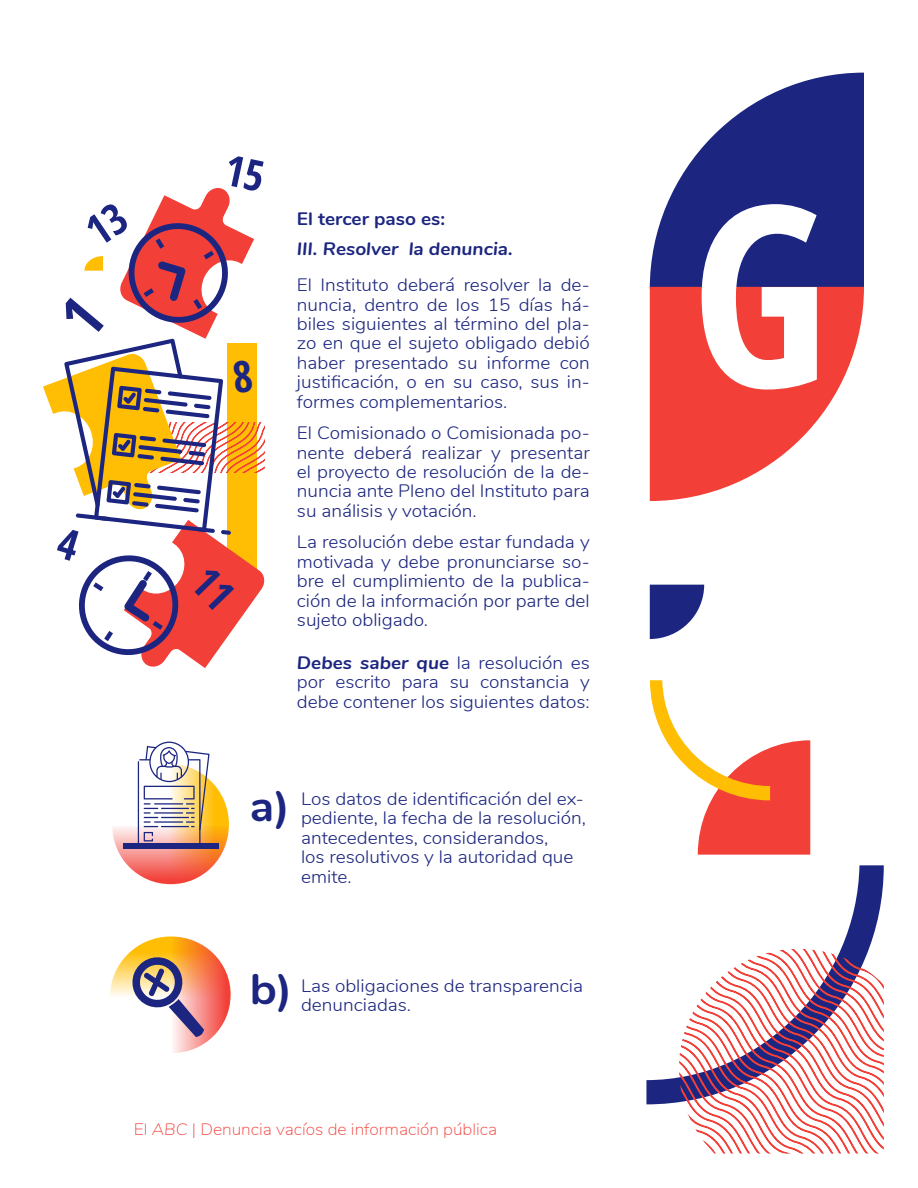
<style>
.page{position:relative;width:918px;height:1188px;background:#fff}
.page>*{position:absolute;margin:0;border:0;box-sizing:border-box;transform-origin:0 0}
.t1{font:700 252.6px "Open Sans Condensed";color:#fff}
.t2{font:700 42.75px "Nunito";color:#1c2680;scale:1.06 1}
.t3{font:300 18px/19.4px "Nunito";color:#1c2680;text-align:justify;scale:1.06 1}
.t4{font:italic 700 18px "Nunito";color:#1c2680;scale:1.06 1}
.t5{font:700 18px "Nunito";color:#1c2680;scale:1.06 1}
.t6{font:200 16.5px "Nunito";color:#f24038;scale:1.06 1}
.s1{font-weight:700;font-style:italic}
.s2{font-style:italic}
</style>
<div class="page">
<svg style="left:650px;top:73px;width:214px;height:214px;fill:#1c2680"></svg>
<svg style="left:650px;top:287px;width:214px;height:214px;fill:#f24038"></svg>
<svg style="left:646px;top:865px;width:238px;height:239px"></svg>
<svg style="left:679px;top:949px;width:205px;height:204px"></svg>
<svg style="left:650px;top:585px;width:54px;height:54px"></svg>
<svg style="left:650px;top:680px;width:160px;height:175px"></svg>
<svg style="left:112px;top:742px;width:117px;height:143px"></svg>
<div style="left:123px;top:843px;width:95px;height:5px;background:#1c2680"></div>
<svg style="left:110px;top:936px;width:121px;height:117px"></svg>
<svg style="left:43px;top:188px;width:222px;height:480px"></svg>
<p class="t5" style="left:297px;top:206px;width:141px">El tercer paso es:</p>
<p class="t4" style="left:297px;top:236px;width:205px">III. Resolver la denuncia.</p>
<p class="t3" style="left:297px;top:274px;width:278px">El Instituto deberá resolver la de&shy;nuncia, dentro de los 15 días há&shy;biles siguientes al término del pla&shy;zo en que el sujeto obligado debió haber presentado su informe con justificación, o en su caso, sus in&shy;formes complementarios.</p>
<p class="t3" style="left:297px;top:422px;width:278px">El Comisionado o Comisionada po&shy;nente deberá realizar y presentar el proyecto de resolución de la de&shy;nuncia ante Pleno del Instituto para su análisis y votación.</p>
<p class="t3" style="left:297px;top:531px;width:278px">La resolución debe estar fundada y motivada y debe pronunciarse so&shy;bre el cumplimiento de la publica&shy;ción de la información por parte del sujeto obligado.</p>
<p class="t3" style="left:297px;top:652px;width:278px"><span class="s1">Debes saber que</span> la resolución es por escrito para su constancia y debe contener los siguientes datos:</p>
<p class="t2" style="left:250px;top:775px;width:40px">a)</p>
<p class="t3" style="left:301px;top:788px;width:270px;text-align:left">Los datos de identificación del ex&shy;pediente, la fecha de la resolución, antecedentes, considerandos,<br>los resolutivos y la autoridad que emite.</p>
<p class="t2" style="left:250px;top:957px;width:42px">b)</p>
<p class="t3" style="left:301px;top:975px;width:268px">Las obligaciones de transparencia denunciadas.</p>
<p class="t6" style="left:134px;top:1117px;width:344px">El <span class="s2">ABC</span> | Denuncia vacíos de información pública</p>
<p class="t1" style="left:691px;top:119px;width:139px">G</p>
</div>
